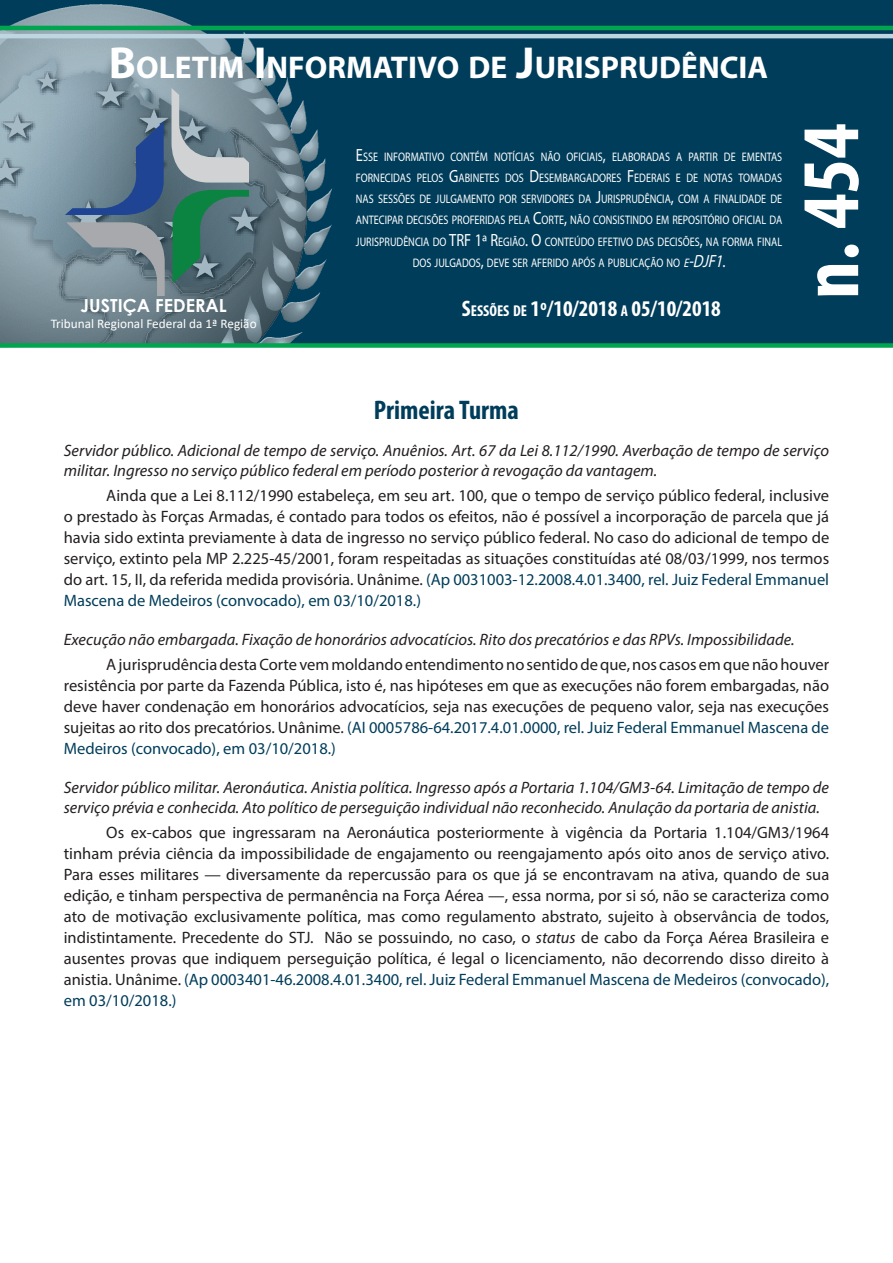
<style>
.page{position:relative;width:893px;height:1263px;background:#fff}
.page>*{position:absolute;margin:0;border:0;box-sizing:border-box;transform-origin:0 0}
.t1{font:700 condensed 82.5px "Myriad Pro";color:#fff}
.t2{font:700 31.5px "Myriad Pro";color:#fff}
.TÍTULO{font:700 condensed 27px "Myriad Pro";color:#003d5a}
.t3{font:700 condensed 22.5px "Myriad Pro";color:#fff}
.t4{font:700 18px "Century Gothic";color:#fff}
.Texto_EMENTA{font:16.5px/21px "Myriad Pro";color:#231f20;text-align:justify}
.Cabeça_EMENTA{font:italic 16.5px/19.8px "Myriad Pro";color:#231f20}
.t5{font:13.2px "Calibri";color:#fff}
.t6{font:12.45px/21.3px "Myriad Pro";color:#fff;text-align:center;scale:.82 1}
.s1{font-size:45px}
.s2{font-size:17.7px}
.s3{font-style:italic}
.s4{font-style:italic;font-size:17.7px}
.s5{font-size:15.75px}
.s6{color:#003d5a}
</style>
<div class="page">
<div style="left:0;top:0;width:893px;height:343px;background:#003d5a"></div>
<img style="left:0;top:4px;width:406px;height:339px">
<hr style="left:0;top:34px;width:893px;height:4px;background:#bed5e2">
<svg style="left:0;top:343px;width:893px;height:5px;background:#0ea558"></svg>
<hr style="left:0;top:26px;width:893px;height:4px;background:#00a54f">
<svg style="left:65px;top:122px;width:99px;height:93px;background:#5a7696"></svg>
<svg style="left:173px;top:190px;width:76px;height:93px;background:#3d7666"></svg>
<svg style="left:66px;top:222px;width:99px;height:74px;background:#86949c"></svg>
<svg style="left:171px;top:88px;width:78px;height:95px;background:#91a0a7"></svg>
<h2 class="t2" style="left:109px;top:47px;width:661px"><span class="s1">B</span>OLETIM <span class="s1">I</span> NFORMATIVO DE <span class="s1">J</span>URISPRUDÊNCIA</h2>
<p class="t6" style="left:356px;top:146px;width:521px"><span class="s2">E</span>SSE INFORMATIVO CONTÉM NOTÍCIAS NÃO OFICIAIS<span class="s2">,</span> ELABORADAS A PARTIR DE EMENTAS FORNECIDAS PELOS <span class="s2">G</span>ABINETES DOS <span class="s2">D</span>ESEMBARGADORES <span class="s2">F</span> EDERAIS E DE NOTAS TOMADAS NAS SESSÕES DE JULGAMENTO POR SERVIDORES DA <span class="s2">J</span>URISPRUDÊNCIA<span class="s2">,</span> COM A FINALIDADE DE ANTECIPAR DECISÕES PROFERIDAS PELA <span class="s2">C</span>ORTE<span class="s2">,</span> NÃO CONSISTINDO EM REPOSITÓRIO OFICIAL DA JURISPRUDÊNCIA DO <span class="s2">TRF 1ª R</span>EGIÃO<span class="s2">. O</span> CONTEÚDO EFETIVO DAS DECISÕES<span class="s2">,</span> NA FORMA FINAL DOS JULGADOS<span class="s2">,</span> DEVE SER AFERIDO APÓS A PUBLICAÇÃO NO <span class="s3">e</span><span class="s4">-DJF1</span><span class="s2">.</span></p>
<p class="t4" style="left:81px;top:292px;width:148px">JUSTIÇA FEDERAL</p>
<h3 class="t3" style="left:462px;top:294px;width:260px">S<span class="s5">ESSÕES DE</span> 1º/10/2018 <span class="s5">A</span> 05/10/2018</h3>
<p class="t5" style="left:51px;top:314px;width:207px">Tribunal Regional Federal da 1ª Região</p>
<h1 class="t1" style="left:779px;top:299px;width:177px;rotate:-90deg">n. 454</h1>
<p class="TÍTULO" style="left:374px;top:393px;width:147px">Primeira Turma</p>
<p class="Cabeça_EMENTA" style="left:64px;top:440px;width:767px">Servidor público. Adicional de tempo de serviço. Anuênios. Art. 67 da Lei 8.112/1990. Averbação de tempo de serviço militar. Ingresso no serviço público federal em período posterior à revogação da vantagem.</p>
<p class="Texto_EMENTA" style="left:64px;top:485px;width:767px;text-indent:43px">Ainda que a Lei 8.112/1990 estabeleça, em seu art. 100, que o tempo de serviço público federal, inclusive o prestado às Forças Armadas, é contado para todos os efeitos, não é possível a incorporação de parcela que já havia sido extinta previamente à data de ingresso no serviço público federal. No caso do adicional de tempo de serviço, extinto pela MP 2.225-45/2001, foram respeitadas as situações constituídas até 08/03/1999, nos termos do art. 15, II, da referida medida provisória. Unânime. <span class="s6">(Ap 0031003-12.2008.4.01.3400, rel. Juiz Federal Emmanuel Mascena de Medeiros (convocado), em 03/10/2018.)</span></p>
<p class="Cabeça_EMENTA" style="left:64px;top:629px;width:732px">Execução não embargada. Fixação de honorários advocatícios. Rito dos precatórios e das RPVs. Impossibilidade.</p>
<p class="Texto_EMENTA" style="left:64px;top:654px;width:767px;text-indent:43px">A jurisprudência desta Corte vem moldando entendimento no sentido de que, nos casos em que não houver resistência por parte da Fazenda Pública, isto é, nas hipóteses em que as execuções não forem embargadas, não deve haver condenação em honorários advocatícios, seja nas execuções de pequeno valor, seja nas execuções sujeitas ao rito dos precatórios. Unânime. <span class="s6">(AI 0005786-64.2017.4.01.0000, rel. Juiz Federal Emmanuel Mascena de Medeiros (convocado), em 03/10/2018.)</span></p>
<p class="Cabeça_EMENTA" style="left:64px;top:778px;width:767px">Servidor público militar. Aeronáutica. Anistia política. Ingresso após a Portaria 1.104/GM3-64. Limitação de tempo de serviço prévia e conhecida. Ato político de perseguição individual não reconhecido. Anulação da portaria de anistia.</p>
<p class="Texto_EMENTA" style="left:64px;top:822px;width:767px;text-indent:43px">Os ex-cabos que ingressaram na Aeronáutica posteriormente à vigência da Portaria 1.104/GM3/1964 tinham prévia ciência da impossibilidade de engajamento ou reengajamento após oito anos de serviço ativo.<br>Para esses militares — diversamente da repercussão para os que já se encontravam na ativa, quando de sua edição, e tinham perspectiva de permanência na Força Aérea —, essa norma, por si só, não se caracteriza como ato de motivação exclusivamente política, mas como regulamento abstrato, sujeito à observância de todos, indistintamente. Precedente do STJ. Não se possuindo, no caso, o <span class="s3">status</span> de cabo da Força Aérea Brasileira e ausentes provas que indiquem perseguição política, é legal o licenciamento, não decorrendo disso direito à anistia. Unânime. <span class="s6">(Ap 0003401-46.2008.4.01.3400, rel. Juiz Federal Emmanuel Mascena de Medeiros (convocado), em 03/10/2018.)</span></p>
</div>
